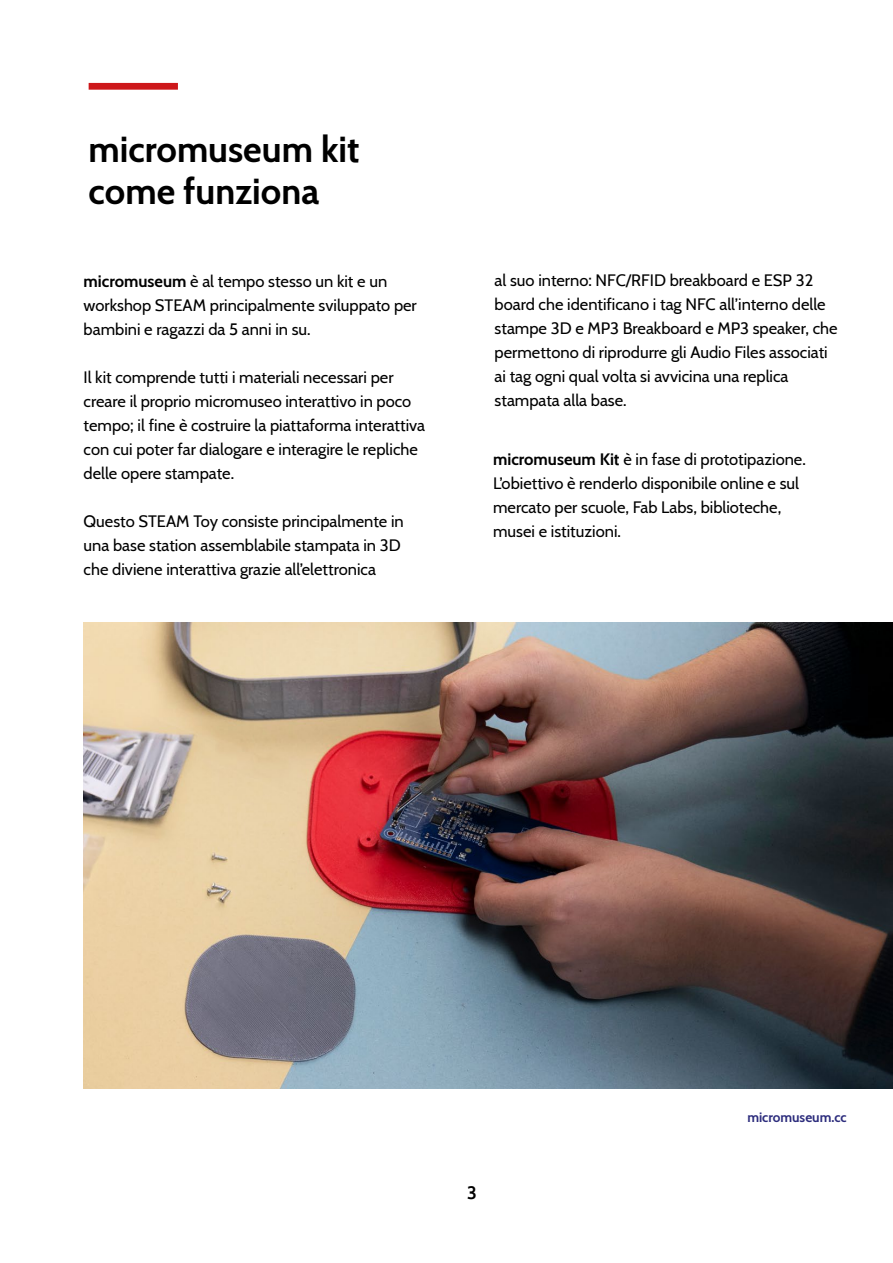
<style>
.page{position:relative;width:893px;height:1263px;background:#fff}
.page>*{position:absolute;margin:0;border:0;box-sizing:border-box;transform-origin:0 0}
.t1{font:700 36px/42px "Cabin";color:#000}
.t2{font:700 18px "Cabin";color:#000}
.t3{font:16.5px/24px "Cabin";color:#000}
.t4{font:700 13.5px "Cabin";color:#2d2d7d}
.s1{font-weight:700}
</style>
<div class="page">
<div style="left:89px;top:83px;width:89px;height:7px;background:#cd171a"></div>
<img style="left:84px;top:623px;width:809px;height:466px">
<h1 class="t1" style="left:89px;top:126px;width:272px">micromuseum kit come funziona</h1>
<p class="t3" style="left:84px;top:268px;width:335px"><span class="s1">micromuseum</span> è al tempo stesso un kit e un workshop STEAM principalmente sviluppato per bambini e ragazzi da 5 anni in su.</p>
<p class="t3" style="left:84px;top:364px;width:343px">Il kit comprende tutti i materiali necessari per creare il proprio micromuseo interattivo in poco tempo; il fine è costruire la piattaforma interattiva con cui poter far dialogare e interagire le repliche delle opere stampate.</p>
<p class="t3" style="left:84px;top:508px;width:322px">Questo STEAM Toy consiste principalmente in una base station assemblabile stampata in 3D che diviene interattiva grazie all’elettronica</p>
<p class="t3" style="left:495px;top:267px;width:344px">al suo interno: NFC/RFID breakboard e ESP 32 board che identificano i tag NFC all’interno delle stampe 3D e MP3 Breakboard e MP3 speaker, che permettono di riprodurre gli Audio Files associati ai tag ogni qual volta si avvicina una replica stampata alla base.</p>
<p class="t3" style="left:493px;top:446px;width:314px"><span class="s1">micromuseum Kit</span> è in fase di prototipazione.<br>L’obiettivo è renderlo disponibile online e sul mercato per scuole, Fab Labs, biblioteche, musei e istituzioni.</p>
<p class="t2" style="left:467px;top:1178px;width:11px">3</p>
<p class="t4" style="left:747px;top:1106px;width:101px">micromuseum.cc</p>
</div>
